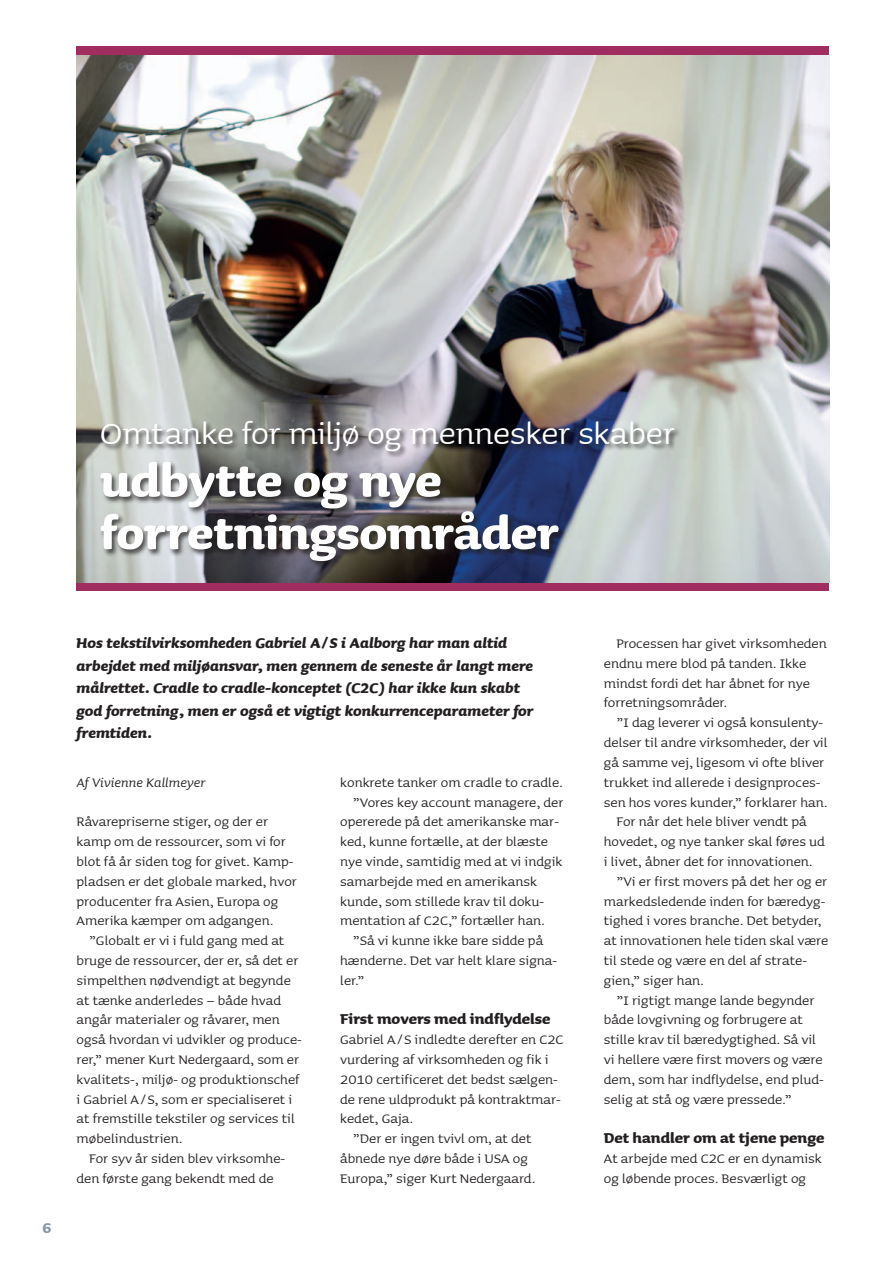
<style>
.page{position:relative;width:893px;height:1263px;background:#fff}
.page>*{position:absolute;margin:0;border:0;box-sizing:border-box;transform-origin:0 0}
.t1{font:700 57px/52.5px "Jyske Sauna";letter-spacing:-.005em;color:#fff}
.t2{font:39px "Jyske Sauna";letter-spacing:-.005em;color:#fff}
.t3{font:italic 700 18px/22.5px "Jyske Sauna";color:#231f20}
.t4{font:700 18px "Jyske Sauna";color:#231f20}
.t5{font:700 18px "Jyske Sauna";color:#8796a6}
.t6{font:16.5px/19.8px "Jyske Sauna";color:#231f20}
.t7{font:italic 16.5px "Jyske Sauna";color:#231f20}
</style>
<div class="page">
<div style="left:77px;top:47px;width:752px;height:544px;background:#a12c5f"></div>
<img style="left:77px;top:55px;width:752px;height:527px">
<div style="left:99px;top:420px;width:583px;height:148px;background:#231f20;opacity:.75"></div>
<h2 class="t2" style="left:100px;top:408px;width:577px">Omtanke for miljø og mennesker skaber</h2>
<h1 class="t1" style="left:100px;top:452px;width:460px">udbytte og nye forretningsområder</h1>
<p class="t5" style="left:43px;top:1217px;width:10px">6</p>
<p class="t3" style="left:77px;top:631px;width:459px">Hos tekstilvirksomheden Gabriel A/S i Aalborg har man altid arbejdet med miljøansvar, men gennem de seneste år langt mere målrettet. Cradle to cradle-konceptet (C2C) har ikke kun skabt god forretning, men er også et vigtigt konkurrenceparameter for fremtiden.</p>
<p class="t7" style="left:77px;top:772px;width:131px">Af Vivienne Kallmeyer</p>
<p class="t6" style="left:77px;top:811px;width:222px">Råvarepriserne stiger, og der er kamp om de ressourcer, som vi for blot få år siden tog for givet. Kamp&shy;pladsen er det globale marked, hvor producenter fra Asien, Europa og<br>Amerika kæmper om adgangen.</p>
<p class="t6" style="left:77px;top:930px;width:227px;text-indent:13px">”Globalt er vi i fuld gang med at bruge de ressourcer, der er, så det er simpelthen nødvendigt at begynde at tænke anderledes – både hvad angår materialer og råvarer, men også hvordan vi udvikler og produce&shy;rer,” mener Kurt Nedergaard, som er kvalitets-, miljø- og produktionschef i Gabriel A/S, som er specialiseret i at fremstille tekstiler og services til møbelindustrien.</p>
<p class="t6" style="left:77px;top:1148px;width:210px;text-indent:13px">For syv år siden blev virksomhe&shy;den første gang bekendt med de</p>
<p class="t6" style="left:340px;top:771px;width:224px">konkrete tanker om cradle to cradle.</p>
<p class="t6" style="left:353px;top:791px;width:212px">”Vores key account managere, der</p>
<p class="t6" style="left:340px;top:811px;width:220px">opererede på det amerikanske mar-</p>
<p class="t6" style="left:340px;top:831px;width:209px">ked, kunne fortælle, at der blæste</p>
<p class="t6" style="left:340px;top:851px;width:224px">nye vinde, samtidig med at vi indgik</p>
<p class="t6" style="left:340px;top:870px;width:198px">samarbejde med en amerikansk</p>
<p class="t6" style="left:340px;top:890px;width:206px">kunde, som stillede krav til doku-</p>
<p class="t6" style="left:340px;top:910px;width:206px">mentation af C2C,” fortæller han.</p>
<p class="t6" style="left:353px;top:930px;width:192px">”Så vi kunne ikke bare sidde på</p>
<p class="t6" style="left:340px;top:950px;width:218px">hænderne. Det var helt klare signa-</p>
<p class="t6" style="left:340px;top:969px;width:26px">ler.”</p>
<p class="t4" style="left:340px;top:1008px;width:212px">First movers med indflydelse</p>
<p class="t6" style="left:340px;top:1029px;width:225px">Gabriel A/S indledte derefter en C2C</p>
<p class="t6" style="left:340px;top:1049px;width:210px">vurdering af virksomheden og fik i</p>
<p class="t6" style="left:340px;top:1068px;width:219px">2010 certificeret det bedst sælgen-</p>
<p class="t6" style="left:340px;top:1088px;width:222px">de rene uldprodukt på kontraktmar-</p>
<p class="t6" style="left:340px;top:1108px;width:75px">kedet, Gaja.</p>
<p class="t6" style="left:353px;top:1128px;width:180px">”Der er ingen tvivl om, at det</p>
<p class="t6" style="left:340px;top:1148px;width:189px">åbnede nye døre både i USA og</p>
<p class="t6" style="left:340px;top:1167px;width:197px">Europa,” siger Kurt Nedergaard.</p>
<p class="t6" style="left:604px;top:633px;width:224px;text-indent:13px">Processen har givet virksomheden endnu mere blod på tanden. Ikke mindst fordi det har åbnet for nye forretningsområder.</p>
<p class="t6" style="left:617px;top:712px;width:208px">”I dag leverer vi også konsulenty-</p>
<p class="t6" style="left:604px;top:732px;width:225px">delser til andre virksomheder, der vil</p>
<p class="t6" style="left:604px;top:752px;width:222px">gå samme vej, ligesom vi ofte bliver</p>
<p class="t6" style="left:604px;top:771px;width:218px">trukket ind allerede i designproces-</p>
<p class="t6" style="left:604px;top:791px;width:225px">sen hos vores kunder,” forklarer han.</p>
<p class="t6" style="left:617px;top:811px;width:192px">For når det hele bliver vendt på</p>
<p class="t6" style="left:604px;top:831px;width:223px">hovedet, og nye tanker skal føres ud</p>
<p class="t6" style="left:604px;top:851px;width:210px">i livet, åbner det for innovationen.</p>
<p class="t6" style="left:617px;top:870px;width:212px">”Vi er first movers på det her og er</p>
<p class="t6" style="left:604px;top:890px;width:223px">markedsledende inden for bæredyg-</p>
<p class="t6" style="left:604px;top:910px;width:219px">tighed i vores branche. Det betyder,</p>
<p class="t6" style="left:604px;top:930px;width:226px">at innovationen hele tiden skal være</p>
<p class="t6" style="left:604px;top:950px;width:205px">til stede og være en del af strate-</p>
<p class="t6" style="left:604px;top:969px;width:102px">gien,” siger han.</p>
<p class="t6" style="left:617px;top:989px;width:199px">”I rigtigt mange lande begynder</p>
<p class="t6" style="left:604px;top:1009px;width:200px">både lovgivning og forbrugere at</p>
<p class="t6" style="left:604px;top:1029px;width:214px">stille krav til bæredygtighed. Så vil</p>
<p class="t6" style="left:604px;top:1049px;width:220px">vi hellere være first movers og være</p>
<p class="t6" style="left:604px;top:1068px;width:222px">dem, som har indflydelse, end plud-</p>
<p class="t6" style="left:604px;top:1088px;width:189px">selig at stå og være pressede.”</p>
<p class="t4" style="left:604px;top:1127px;width:222px">Det handler om at tjene penge</p>
<p class="t6" style="left:604px;top:1148px;width:220px">At arbejde med C2C er en dynamisk og løbende proces. Besværligt og</p>
</div>
